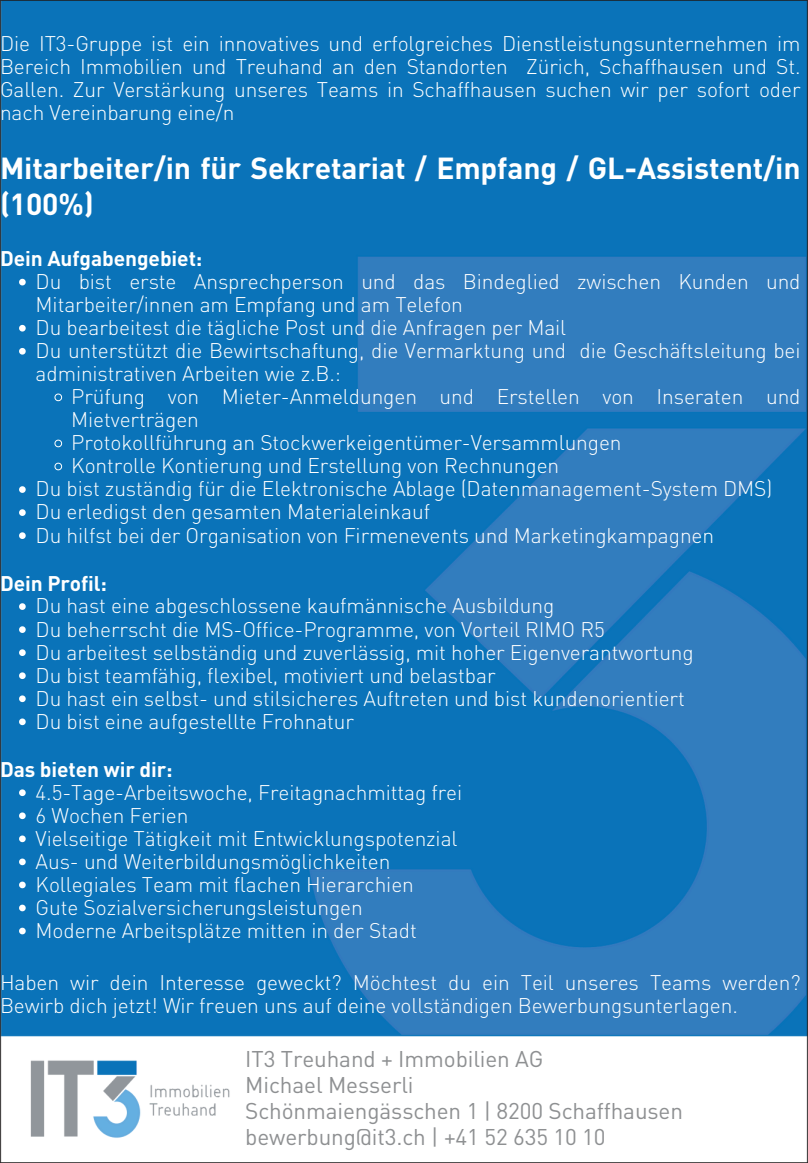
<style>
.page{position:relative;width:808px;height:1163px;background:#fff}
.page>*{position:absolute;margin:0;border:0;box-sizing:border-box;transform-origin:0 0}
.t1{font:700 30px/36px "DIN Pro";letter-spacing:-.005em;color:#fff}
.t2{font:22.5px "DIN Pro";letter-spacing:-.005em;color:#8e9092}
.t3{font:300 21px/23px "DIN Pro";letter-spacing:-.005em;color:#fff}
.t4{font:700 21px "DIN Pro";letter-spacing:-.005em;color:#fff}
</style>
<div class="page">
<img style="left:0;top:0;width:808px;height:1162px">
<svg style="left:19px;top:279px;width:7px;height:6px"></svg>
<svg style="left:19px;top:325px;width:7px;height:6px"></svg>
<svg style="left:19px;top:348px;width:7px;height:6px"></svg>
<svg style="left:54px;top:393px;width:8px;height:8px"></svg>
<svg style="left:54px;top:439px;width:8px;height:8px"></svg>
<svg style="left:54px;top:463px;width:8px;height:7px"></svg>
<svg style="left:19px;top:486px;width:7px;height:7px"></svg>
<svg style="left:19px;top:509px;width:7px;height:7px"></svg>
<svg style="left:19px;top:532px;width:7px;height:7px"></svg>
<svg style="left:19px;top:603px;width:7px;height:7px"></svg>
<svg style="left:19px;top:626px;width:7px;height:7px"></svg>
<svg style="left:19px;top:649px;width:7px;height:7px"></svg>
<svg style="left:19px;top:672px;width:7px;height:7px"></svg>
<svg style="left:19px;top:695px;width:7px;height:7px"></svg>
<svg style="left:19px;top:718px;width:7px;height:7px"></svg>
<svg style="left:19px;top:789px;width:7px;height:7px"></svg>
<svg style="left:19px;top:812px;width:7px;height:7px"></svg>
<svg style="left:19px;top:835px;width:7px;height:7px"></svg>
<svg style="left:19px;top:858px;width:7px;height:7px"></svg>
<svg style="left:19px;top:881px;width:7px;height:7px"></svg>
<svg style="left:19px;top:904px;width:7px;height:7px"></svg>
<svg style="left:19px;top:927px;width:7px;height:7px"></svg>
<p class="t3" style="left:0;top:31px;width:802px;text-align:justify">Die IT3-Gruppe ist ein innovatives und erfolgreiches Dienstleistungsunternehmen im Bereich Immobilien und Treuhand an den Standorten Zürich, Schaffhausen und St.<br>Gallen. Zur Verstärkung unseres Teams in Schaffhausen suchen wir per sofort oder nach Vereinbarung eine/n</p>
<p class="t1" style="left:0;top:149px;width:802px">Mitarbeiter/in für Sekretariat / Empfang / GL-Assistent/in (100%)</p>
<p class="t4" style="left:0;top:245px;width:204px">Dein Aufgabengebiet:</p>
<p class="t3" style="left:36px;top:270px;width:766px">Du bist erste Ansprechperson und das Bindeglied zwischen Kunden und<br>Mitarbeiter/innen am Empfang und am Telefon</p>
<p class="t3" style="left:36px;top:316px;width:532px">Du bearbeitest die tägliche Post und die Anfragen per Mail</p>
<p class="t3" style="left:36px;top:339px;width:766px">Du unterstützt die Bewirtschaftung, die Vermarktung und die Geschäftsleitung bei administrativen Arbeiten wie z.B.:</p>
<p class="t3" style="left:71px;top:385px;width:730px">Prüfung von Mieter-Anmeldungen und Erstellen von Inseraten und<br>Mietverträgen</p>
<p class="t3" style="left:71px;top:431px;width:552px">Protokollführung an Stockwerkeigentümer-Versammlungen</p>
<p class="t3" style="left:71px;top:454px;width:489px">Kontrolle Kontierung und Erstellung von Rechnungen</p>
<h2 class="t3" style="left:36px;top:477px;width:738px">Du bist zuständig für die Elektronische Ablage (Datenmanagement-System DMS)</h2>
<p class="t3" style="left:36px;top:500px;width:396px">Du erledigst den gesamten Materialeinkauf</p>
<p class="t3" style="left:36px;top:523px;width:680px">Du hilfst bei der Organisation von Firmenevents und Marketingkampagnen</p>
<p class="t4" style="left:0;top:569px;width:108px">Dein Profil:</p>
<p class="t3" style="left:36px;top:594px;width:520px">Du hast eine abgeschlossene kaufmännische Ausbildung</p>
<p class="t3" style="left:36px;top:617px;width:570px">Du beherrscht die MS-Office-Programme, von Vorteil RIMO R5</p>
<p class="t3" style="left:36px;top:640px;width:659px">Du arbeitest selbständig und zuverlässig, mit hoher Eigenverantwortung</p>
<h2 class="t3" style="left:36px;top:663px;width:461px">Du bist teamfähig, flexibel, motiviert und belastbar</h2>
<p class="t3" style="left:36px;top:686px;width:650px">Du hast ein selbst- und stilsicheres Auftreten und bist kundenorientiert</p>
<p class="t3" style="left:36px;top:709px;width:320px">Du bist eine aufgestellte Frohnatur</p>
<p class="t4" style="left:0;top:755px;width:174px">Das bieten wir dir:</p>
<p class="t3" style="left:36px;top:780px;width:428px">4.5-Tage-Arbeitswoche, Freitagnachmittag frei</p>
<p class="t3" style="left:36px;top:803px;width:154px">6 Wochen Ferien</p>
<p class="t3" style="left:36px;top:826px;width:423px">Vielseitige Tätigkeit mit Entwicklungspotenzial</p>
<p class="t3" style="left:36px;top:849px;width:356px">Aus- und Weiterbildungsmöglichkeiten</p>
<p class="t3" style="left:36px;top:872px;width:380px">Kollegiales Team mit flachen Hierarchien</p>
<p class="t3" style="left:36px;top:895px;width:329px">Gute Sozialversicherungsleistungen</p>
<p class="t3" style="left:36px;top:918px;width:383px">Moderne Arbeitsplätze mitten in der Stadt</p>
<p class="t3" style="left:0;top:970px;width:802px">Haben wir dein Interesse geweckt? Möchtest du ein Teil unseres Teams werden?<br>Bewirb dich jetzt! Wir freuen uns auf deine vollständigen Bewerbungsunterlagen.</p>
<p class="t2" style="left:245px;top:1044px;width:300px">IT3 Treuhand + Immobilien AG</p>
<p class="t2" style="left:245px;top:1070px;width:170px">Michael Messerli</p>
<h1 class="t2" style="left:245px;top:1096px;width:439px">Schönmaiengässchen 1 | 8200 Schaffhausen</h1>
<h2 class="t2" style="left:245px;top:1123px;width:362px">bewerbung@it3.ch | +41 52 635 10 10</h2>
</div>
